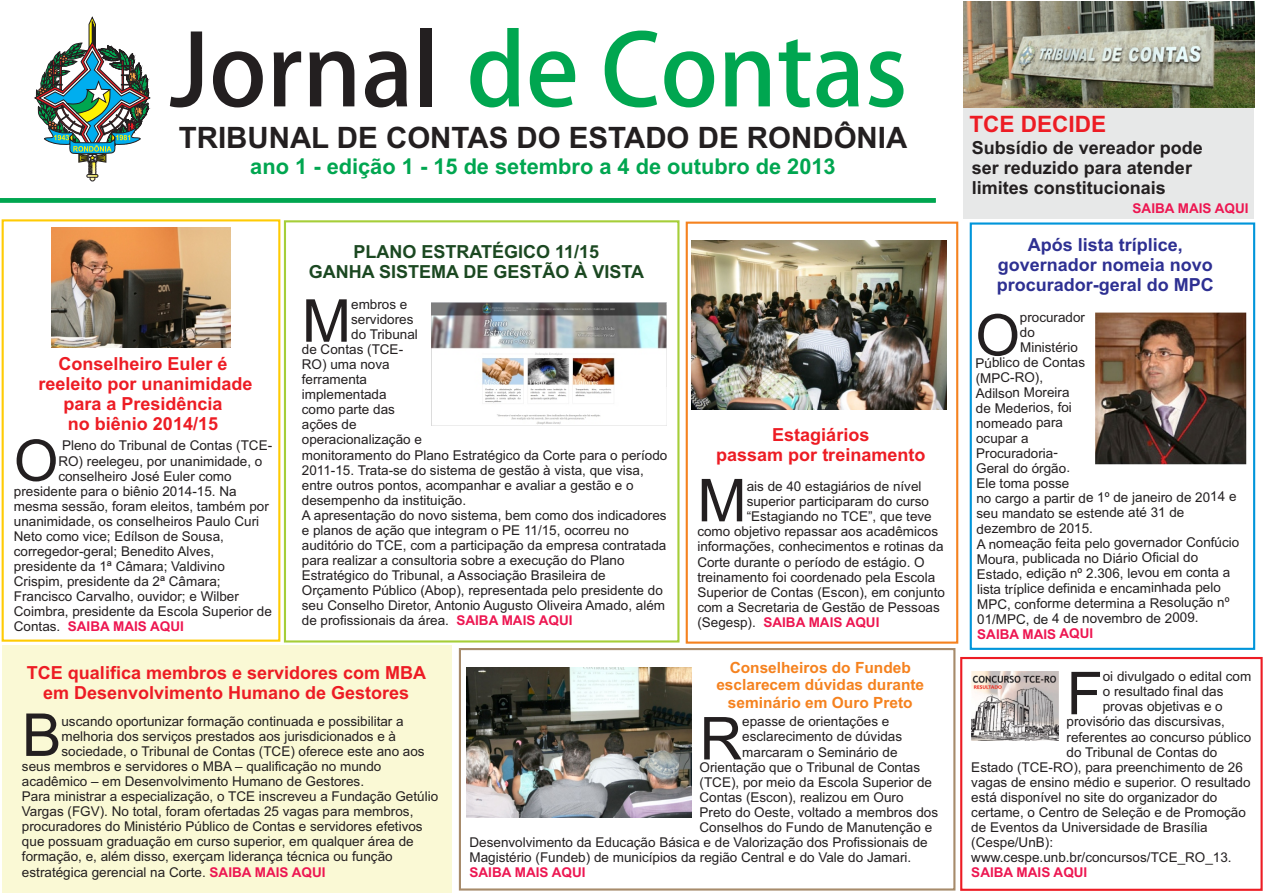
<style>
.page{position:relative;width:1263px;height:893px;background:#fff}
.page>*{position:absolute;margin:0;border:0;box-sizing:border-box;transform-origin:0 0}
.t1{font:97.8px "Adobe Heiti Std";color:#00a650}
.t2{font:59.25px "Arial";color:#231f20}
.t3{font:57.3px "Arial";color:#231f20}
.t4{font:700 29.4px "Arial";color:#231f20}
.t5{font:700 22.65px "Arial";color:#ed1c24}
.t6{font:700 21.75px "Arial";color:#00a650}
.t7{font:700 18px/20.1px "Arial";color:#ed1c24;text-align:center}
.t8{font:700 18px/20.1px "Arial";color:#231f20}
.t9{font:700 18px/20.1px "Arial";color:#2e3092;text-align:center}
.t10{font:700 18px/20.1px "Arial";color:#1b4821;text-align:center}
.t11{font:700 15.45px/17.2px "Arial";color:#f5821f;text-align:center}
.t12{font:13.5px/15.1px "Arial";color:#231f20}
.t13{font:700 13.5px "Arial";color:#ed1651}
.s1{color:#231f20}
.s2{font-weight:400;color:#231f20}
.s3{font-weight:700;color:#ed1651}
</style>
<div class="page">
<div style="left:964px;top:5px;width:290px;height:214px;background:#e7e8e8"></div>
<div style="left:2px;top:219px;width:278px;height:423px;border:2px solid #ffcb04"></div>
<div style="left:284px;top:220px;width:395px;height:422px;border:2px solid #a6ce39"></div>
<div style="left:686px;top:222px;width:272px;height:422px;border:2px solid #f5821f"></div>
<div style="left:970px;top:222px;width:285px;height:428px;border:2px solid #0095da"></div>
<div style="left:459px;top:648px;width:496px;height:243px;border:2px solid #a78b6b"></div>
<div style="left:960px;top:657px;width:303px;height:234px;border:2px solid #ed1c24"></div>
<div style="left:2px;top:645px;width:450px;height:248px;background:#faf9d5"></div>
<svg style="left:0;top:198px;width:936px;height:5px"></svg>
<svg style="left:34px;top:16px;width:117px;height:165px"></svg>
<img style="left:692px;top:240px;width:254px;height:169px">
<img style="left:1095px;top:313px;width:151px;height:151px">
<img style="left:432px;top:303px;width:234px;height:123px">
<img style="left:466px;top:668px;width:225px;height:149px">
<img style="left:51px;top:228px;width:180px;height:119px">
<img style="left:964px;top:2px;width:290px;height:106px">
<img style="left:971px;top:671px;width:87px;height:70px">
<h1 class="t1" style="left:170px;top:20px;width:739px"><span class="s1">Jornal</span> de Contas</h1>
<h3 class="t4" style="left:179px;top:127px;width:730px">TRIBUNAL DE CONTAS DO ESTADO DE RONDÔNIA</h3>
<h3 class="t6" style="left:250px;top:158px;width:587px">ano 1 - edição 1 - 15 de setembro a 4 de outubro de 2013</h3>
<h3 class="t7" style="left:38px;top:355px;width:216px">Conselheiro Euler é reeleito por unanimidade para a Presidência<br>no biênio 2014/15</h3>
<h3 class="t3" style="left:14px;top:439px;width:46px">O</h3>
<p class="t12" style="left:62px;top:439px;width:212px">Pleno do Tribunal de Contas (TCE-</p>
<p class="t12" style="left:58px;top:454px;width:206px">RO) reelegeu, por unanimidade, o</p>
<p class="t12" style="left:58px;top:470px;width:175px">conselheiro José Euler como</p>
<p class="t12" style="left:14px;top:485px;width:224px">presidente para o biênio 2014-15. Na</p>
<p class="t12" style="left:14px;top:500px;width:257px">mesma sessão, foram eleitos, também por</p>
<p class="t12" style="left:14px;top:515px;width:247px">unanimidade, os conselheiros Paulo Curi</p>
<p class="t12" style="left:14px;top:530px;width:212px">Neto como vice; Edílson de Sousa,</p>
<p class="t12" style="left:14px;top:545px;width:202px">corregedor-geral; Benedito Alves,</p>
<p class="t12" style="left:14px;top:560px;width:213px">presidente da 1ª Câmara; Valdivino</p>
<p class="t12" style="left:14px;top:575px;width:208px">Crispim, presidente da 2ª Câmara;</p>
<p class="t12" style="left:14px;top:590px;width:227px">Francisco Carvalho, ouvidor; e Wilber</p>
<p class="t12" style="left:14px;top:605px;width:260px">Coimbra, presidente da Escola Superior de</p>
<p class="t13" style="left:14px;top:622px;width:172px"><span class="s2">Contas.</span> SAIBA MAIS AQUI</p>
<h3 class="t10" style="left:309px;top:243px;width:337px">PLANO ESTRATÉGICO 11/15<br>GANHA SISTEMA DE GESTÃO À VISTA</h3>
<h2 class="t2" style="left:302px;top:299px;width:51px">M</h2>
<p class="t12" style="left:351px;top:298px;width:64px">embros e servidores</p>
<p class="t12" style="left:302px;top:328px;width:367px;text-indent:49px">do Tribunal<br>de Contas (TCE-<br>RO) uma nova<br>ferramenta<br>implementada<br>como parte das<br>ações de<br>operacionalização e<br>monitoramento do Plano Estratégico da Corte para o período 2011-15. Trata-se do sistema de gestão à vista, que visa, entre outros pontos, acompanhar e avaliar a gestão e o desempenho da instituição.<br>A apresentação do novo sistema, bem como dos indicadores e planos de ação que integram o PE 11/15, ocorreu no auditório do TCE, com a participação da empresa contratada para realizar a consultoria sobre a execução do Plano Estratégico do Tribunal, a Associação Brasileira de Orçamento Público (Abop), representada pelo presidente do seu Conselho Diretor, Antonio Augusto Oliveira Amado, além de profissionais da área. <span class="s3">SAIBA MAIS AQUI</span></p>
<h3 class="t7" style="left:27px;top:664px;width:401px">TCE qualifica membros e servidores com MBA em Desenvolvimento Humano de Gestores</h3>
<h3 class="t7" style="left:716px;top:426px;width:211px">Estagiários<br>passam por treinamento</h3>
<h2 class="t2" style="left:697px;top:478px;width:51px">M</h2>
<p class="t12" style="left:747px;top:480px;width:176px">ais de 40 estagiários de nível</p>
<p class="t12" style="left:747px;top:495px;width:184px">superior participaram do curso</p>
<p class="t12" style="left:747px;top:510px;width:187px">“Estagiando no TCE”, que teve</p>
<p class="t12" style="left:697px;top:525px;width:242px">como objetivo repassar aos acadêmicos</p>
<p class="t12" style="left:697px;top:540px;width:248px">informações, conhecimentos e rotinas da</p>
<p class="t12" style="left:697px;top:555px;width:229px">Corte durante o período de estágio. O</p>
<p class="t12" style="left:697px;top:571px;width:239px">treinamento foi coordenado pela Escola</p>
<p class="t12" style="left:697px;top:586px;width:249px">Superior de Contas (Escon), em conjunto</p>
<p class="t12" style="left:697px;top:601px;width:244px">com a Secretaria de Gestão de Pessoas</p>
<p class="t13" style="left:697px;top:617px;width:184px"><span class="s2">(Segesp).</span> SAIBA MAIS AQUI</p>
<p class="t11" style="left:716px;top:660px;width:209px">Conselheiros do Fundeb esclarecem dúvidas durante seminário em Ouro Preto</p>
<h2 class="t2" style="left:22px;top:713px;width:41px">B</h2>
<p class="t12" style="left:61px;top:715px;width:344px">uscando oportunizar formação continuada e possibilitar a</p>
<p class="t12" style="left:61px;top:730px;width:336px">melhoria dos serviços prestados aos jurisdicionados e à</p>
<p class="t12" style="left:61px;top:745px;width:365px">sociedade, o Tribunal de Contas (TCE) oferece este ano aos</p>
<p class="t12" style="left:22px;top:760px;width:361px">seus membros e servidores o MBA – qualificação no mundo</p>
<p class="t12" style="left:22px;top:775px;width:344px">acadêmico – em Desenvolvimento Humano de Gestores.</p>
<p class="t12" style="left:22px;top:790px;width:418px">Para ministrar a especialização, o TCE inscreveu a Fundação Getúlio</p>
<p class="t12" style="left:22px;top:805px;width:393px">Vargas (FGV). No total, foram ofertadas 25 vagas para membros,</p>
<p class="t12" style="left:22px;top:820px;width:402px">procuradores do Ministério Público de Contas e servidores efetivos</p>
<p class="t12" style="left:22px;top:835px;width:393px">que possuam graduação em curso superior, em qualquer área de</p>
<p class="t12" style="left:22px;top:850px;width:372px">formação, e, além disso, exerçam liderança técnica ou função</p>
<p class="t12" style="left:22px;top:865px;width:305px">estratégica gerencial na Corte. <span class="s3">SAIBA MAIS AQUI</span></p>
<h2 class="t2" style="left:699px;top:716px;width:44px">R</h2>
<p class="t12" style="left:742px;top:715px;width:161px">epasse de orientações e esclarecimento de dúvidas</p>
<p class="t12" style="left:742px;top:745px;width:157px">marcaram o Seminário de</p>
<p class="t12" style="left:699px;top:760px;width:222px">Orientação que o Tribunal de Contas</p>
<p class="t12" style="left:699px;top:776px;width:234px">(TCE), por meio da Escola Superior de</p>
<p class="t12" style="left:699px;top:791px;width:206px">Contas (Escon), realizou em Ouro</p>
<p class="t12" style="left:699px;top:806px;width:240px">Preto do Oeste, voltado a membros dos</p>
<p class="t12" style="left:699px;top:821px;width:234px">Conselhos do Fundo de Manutenção e</p>
<p class="t12" style="left:469px;top:836px;width:460px">Desenvolvimento da Educação Básica e de Valorização dos Profissionais de</p>
<p class="t12" style="left:469px;top:851px;width:443px">Magistério (Fundeb) de municípios da região Central e do Vale do Jamari.</p>
<p class="t13" style="left:469px;top:867px;width:118px">SAIBA MAIS AQUI</p>
<h3 class="t5" style="left:969px;top:116px;width:138px">TCE DECIDE</h3>
<h3 class="t8" style="left:972px;top:139px;width:233px">Subsídio de vereador pode ser reduzido para atender limites constitucionais</h3>
<p class="t13" style="left:1132px;top:204px;width:118px">SAIBA MAIS AQUI</p>
<h3 class="t9" style="left:997px;top:236px;width:219px">Após lista tríplice, governador nomeia novo procurador-geral do MPC</h3>
<p class="t12" style="left:1020px;top:311px;width:67px">procurador do</p>
<h3 class="t3" style="left:975px;top:314px;width:46px">O</h3>
<p class="t12" style="left:976px;top:341px;width:265px;text-indent:44px">Ministério<br>Público de Contas<br>(MPC-RO),<br>Adilson Moreira<br>de Mederios, foi<br>nomeado para<br>ocupar a<br>Procuradoria-<br>Geral do órgão.<br>Ele toma posse<br>no cargo a partir de 1º de janeiro de 2014 e seu mandato se estende até 31 de dezembro de 2015.<br>A nomeação feita pelo governador Confúcio<br>Moura, publicada no Diário Oficial do<br>Estado, edição nº 2.306, levou em conta a lista tríplice definida e encaminhada pelo<br>MPC, conforme determina a Resolução nº<br>01/MPC, de 4 de novembro de 2009.</p>
<p class="t13" style="left:977px;top:629px;width:118px">SAIBA MAIS AQUI</p>
<h2 class="t2" style="left:1066px;top:671px;width:38px">F</h2>
<p class="t12" style="left:1103px;top:670px;width:150px">oi divulgado o edital com o resultado final das</p>
<p class="t12" style="left:1103px;top:700px;width:122px">provas objetivas e o</p>
<p class="t12" style="left:1066px;top:715px;width:160px">provisório das discursivas,</p>
<p class="t12" style="left:1066px;top:730px;width:186px">referentes ao concurso público</p>
<p class="t12" style="left:1066px;top:745px;width:152px">do Tribunal de Contas do</p>
<p class="t12" style="left:971px;top:761px;width:273px">Estado (TCE-RO), para preenchimento de 26</p>
<p class="t12" style="left:971px;top:776px;width:281px">vagas de ensino médio e superior. O resultado</p>
<p class="t12" style="left:971px;top:791px;width:248px">está disponível no site do organizador do</p>
<p class="t12" style="left:971px;top:806px;width:276px">certame, o Centro de Seleção e de Promoção</p>
<p class="t12" style="left:971px;top:821px;width:238px">de Eventos da Universidade de Brasília</p>
<p class="t12" style="left:971px;top:836px;width:83px">(Cespe/UnB):</p>
<p class="t12" style="left:971px;top:851px;width:262px">www.cespe.unb.br/concursos/TCE_RO_13.</p>
<p class="t13" style="left:971px;top:867px;width:118px">SAIBA MAIS AQUI</p>
</div>
